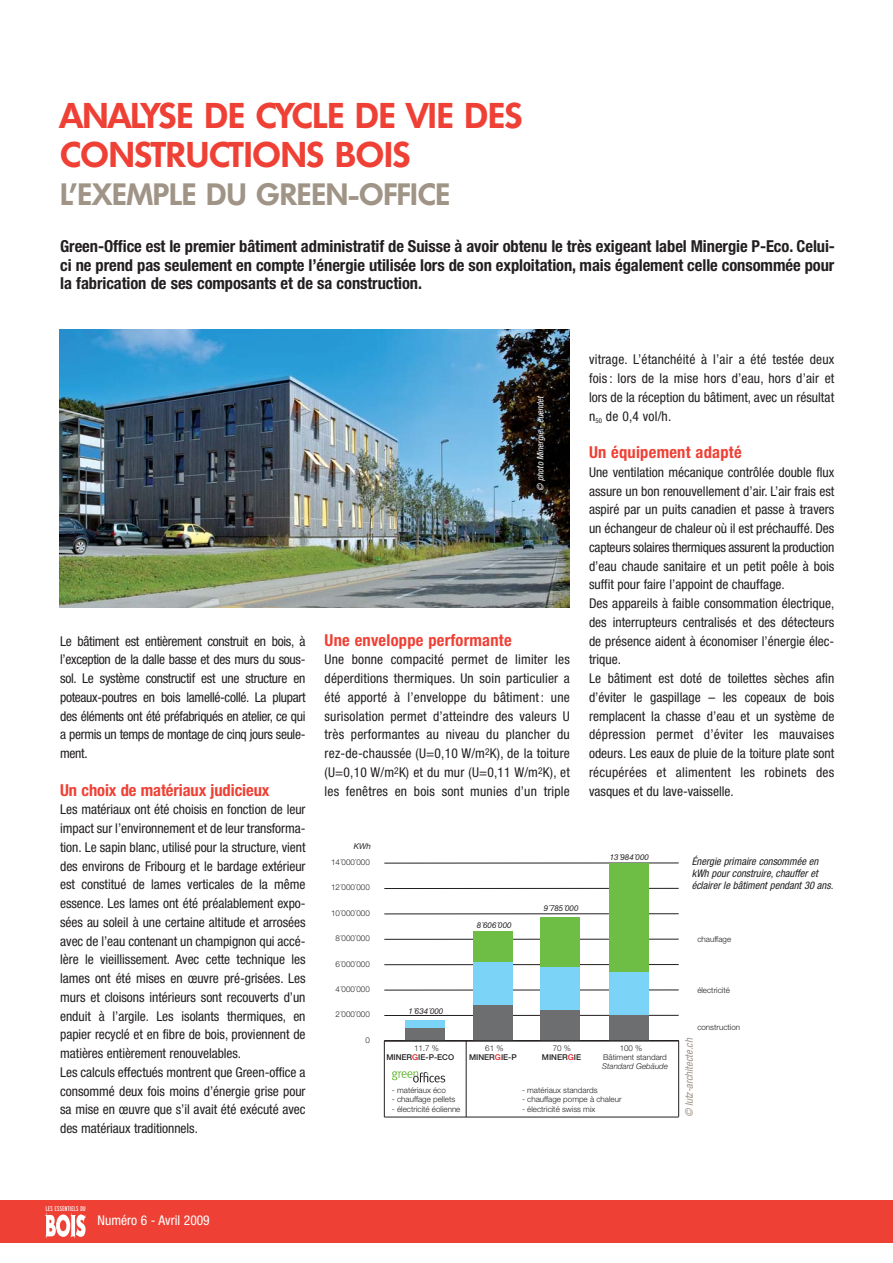
<style>
.page{position:relative;width:893px;height:1263px;background:#fff}
.page>*{position:absolute;margin:0;border:0;box-sizing:border-box;transform-origin:0 0}
.t1{font:600 34.8px/38.8px "Limerick";color:#ef4035}
.t2{font:600 30px "Limerick";color:#9f9486}
.t3{font:700 condensed 16.5px/18.8px "Helvetica Neue";letter-spacing:-.005em;color:#231f20;text-align:justify}
.t4{font:700 condensed 16.5px "Helvetica Neue";letter-spacing:.015em;color:#ef4035}
.t5{font:700 condensed 16.5px "Helvetica Neue";letter-spacing:-.005em;color:#ef4035}
.t6{font:condensed 13.5px/18.8px "Helvetica Neue";letter-spacing:-.005em;color:#231f20;text-align:justify}
.t7{font:condensed 13.5px "Helvetica Neue";color:#fff}
.t8{font:italic condensed 10.5px/12px "Helvetica Neue";color:#231f20}
.t9{font:italic condensed 10.5px "Helvetica Neue";color:#9f9486}
.t10{font:italic condensed 9px "Helvetica Neue";color:#fff}
.t11{font:300 7.95px "Helvetica Neue";color:#231f20}
.t12{font:italic 7.95px "Helvetica Neue";color:#231f20}
.t13{font:500 7.95px "Helvetica Neue";color:#231f20}
.t14{font:italic 300 7.95px "Helvetica Neue";color:#231f20}
.t15{font:6px "Roadway";letter-spacing:.05em;color:#fff;scale:.95 1}
.s1{color:#ed1c24}
</style>
<div class="page">
<div style="left:0;top:1200px;width:893px;height:42px;background:#ef4035"></div>
<svg style="left:45px;top:1213px;width:41px;height:25px"></svg>
<img style="left:59px;top:329px;width:510px;height:278px">
<svg style="left:392px;top:1071px;width:53px;height:11px"></svg>
<hr style="left:384px;top:1015px;width:294px;height:1px;background:#231f20">
<hr style="left:384px;top:990px;width:294px;height:1px;background:#231f20">
<hr style="left:384px;top:964px;width:294px;height:1px;background:#231f20">
<hr style="left:384px;top:939px;width:294px;height:1px;background:#231f20">
<hr style="left:384px;top:913px;width:294px;height:1px;background:#231f20">
<hr style="left:384px;top:888px;width:294px;height:1px;background:#231f20">
<hr style="left:384px;top:863px;width:294px;height:1px;background:#231f20">
<div style="left:473px;top:932px;width:40px;height:30px;background:#6ebd44"></div>
<div style="left:540px;top:917px;width:40px;height:50px;background:#6ebd44"></div>
<div style="left:608px;top:863px;width:40px;height:109px;background:#6ebd44"></div>
<div style="left:405px;top:1020px;width:40px;height:9px;background:#7bd3f7"></div>
<div style="left:473px;top:962px;width:40px;height:43px;background:#7bd3f7"></div>
<div style="left:540px;top:967px;width:40px;height:43px;background:#7bd3f7"></div>
<div style="left:608px;top:972px;width:40px;height:43px;background:#7bd3f7"></div>
<div style="left:405px;top:1029px;width:40px;height:12px;background:#6d6e70"></div>
<div style="left:473px;top:1005px;width:40px;height:36px;background:#6d6e70"></div>
<div style="left:540px;top:1010px;width:40px;height:31px;background:#6d6e70"></div>
<div style="left:608px;top:1015px;width:40px;height:26px;background:#6d6e70"></div>
<hr style="left:466px;top:1041px;width:1px;height:76px;background:#231f20">
<hr style="left:384px;top:1041px;width:1px;height:76px;background:#231f20">
<hr style="left:678px;top:1041px;width:1px;height:76px;background:#231f20">
<hr style="left:384px;top:1040px;width:294px;height:1px;background:#231f20">
<hr style="left:384px;top:1117px;width:294px;height:1px;background:#231f20">
<h1 class="t1" style="left:60px;top:98px;width:464px">ANALYSE DE CYCLE DE VIE DES<br>CONSTRUCTIONS BOIS</h1>
<h2 class="t2" style="left:60px;top:181px;width:391px">L’EXEMPLE DU GREEN-OFFICE</h2>
<p class="t3" style="left:60px;top:238px;width:776px">Green-Office est le premier bâtiment administratif de Suisse à avoir obtenu le très exigeant label Minergie P-Eco. Celui&shy;ci ne prend pas seulement en compte l’énergie utilisée lors de son exploitation, mais également celle consommée pour la fabrication de ses composants et de sa construction.</p>
<p class="t6" style="left:60px;top:633px;width:247px">Le bâtiment est entièrement construit en bois, à l’exception de la dalle basse et des murs du sous&shy;sol. Le système constructif est une structure en poteaux-poutres en bois lamellé-collé. La plupart des éléments ont été préfabriqués en atelier, ce qui a permis un temps de montage de cinq jours seule&shy;ment.</p>
<p class="t5" style="left:60px;top:784px;width:211px">Un choix de matériaux judicieux</p>
<p class="t6" style="left:60px;top:801px;width:247px;text-align:left">Les matériaux ont été choisis en fonction de leur impact sur l’environnement et de leur transforma&shy;tion. Le sapin blanc, utilisé pour la structure, vient des environs de Fribourg et le bardage extérieur est constitué de lames verticales de la même essence. Les lames ont été préalablement expo&shy;sées au soleil à une certaine altitude et arrosées avec de l’eau contenant un champignon qui accé&shy;lère le vieillissement. Avec cette technique les lames ont été mises en œuvre pré-grisées. Les murs et cloisons intérieurs sont recouverts d’un enduit à l’argile. Les isolants thermiques, en papier recyclé et en fibre de bois, proviennent de matières entièrement renouvelables.<br>Les calculs effectués montrent que Green-office a consommé deux fois moins d’énergie grise pour sa mise en œuvre que s’il avait été exécuté avec des matériaux traditionnels.</p>
<p class="t10" style="left:537px;top:491px;width:97px;rotate:-90deg">© photo Minerg ie - cuendet</p>
<p class="t4" style="left:325px;top:634px;width:188px">Une enveloppe performante</p>
<p class="t6" style="left:325px;top:651px;width:247px">Une bonne compacité permet de limiter les déperditions thermiques. Un soin particulier a été apporté à l’enveloppe du bâtiment : une surisolation permet d’atteindre des valeurs U très performantes au niveau du plancher du rez-de-chaussée (U=0,10 W/m<sup>2</sup>K), de la toiture (U=0,10 W/m<sup>2</sup>K) et du mur (U=0,11 W/m<sup>2</sup>K), et les fenêtres en bois sont munies d’un triple</p>
<p class="t6" style="left:589px;top:351px;width:247px">vitrage. L’étanchéité à l’air a été testée deux fois : lors de la mise hors d’eau, hors d’air et lors de la réception du bâtiment, avec un résultat n<sub>50</sub> de 0,4 vol/h.</p>
<p class="t4" style="left:589px;top:446px;width:154px">Un équipement adapté</p>
<p class="t6" style="left:589px;top:464px;width:247px;text-align:left">Une ventilation mécanique contrôlée double flux assure un bon renouvellement d’air. L’air frais est aspiré par un puits canadien et passe à travers un échangeur de chaleur où il est préchauffé. Des capteurs solaires thermiques assurent la production d’eau chaude sanitaire et un petit poêle à bois suffit pour faire l’appoint de chauffage.<br>Des appareils à faible consommation électrique, des interrupteurs centralisés et des détecteurs de présence aident à économiser l’énergie élec&shy;trique.<br>Le bâtiment est doté de toilettes sèches afin d’éviter le gaspillage – les copeaux de bois remplacent la chasse d’eau et un système de dépression permet d’éviter les mauvaises odeurs. Les eaux de pluie de la toiture plate sont récupérées et alimentent les robinets des vasques et du lave-vaisselle.</p>
<p class="t12" style="left:354px;top:843px;width:19px">KWh</p>
<p class="t11" style="left:331px;top:859px;width:40px">14´000´000</p>
<p class="t11" style="left:331px;top:885px;width:40px">12´000´000</p>
<p class="t11" style="left:331px;top:910px;width:40px">10´000´000</p>
<p class="t11" style="left:335px;top:935px;width:36px">8´000´000</p>
<p class="t11" style="left:335px;top:961px;width:36px">6´000´000</p>
<p class="t11" style="left:335px;top:986px;width:36px">4´000´000</p>
<p class="t11" style="left:335px;top:1012px;width:36px">2´000´000</p>
<p class="t12" style="left:408px;top:1008px;width:36px">1´634´000</p>
<p class="t12" style="left:477px;top:922px;width:36px">8´606´000</p>
<p class="t12" style="left:544px;top:906px;width:36px">9´785´000</p>
<p class="t12" style="left:610px;top:854px;width:41px">13´984´000</p>
<p class="t8" style="left:691px;top:856px;width:145px">Énergie primaire consommée en kWh pour construire,chauffer et éclairer le bâtiment pendant 30 ans.</p>
<p class="t11" style="left:697px;top:936px;width:35px">chauffage</p>
<p class="t11" style="left:697px;top:988px;width:34px">électricité</p>
<p class="t11" style="left:697px;top:1024px;width:44px">construction</p>
<p class="t11" style="left:365px;top:1037px;width:6px">0</p>
<p class="t11" style="left:414px;top:1045px;width:26px">11.7 %</p>
<p class="t11" style="left:485px;top:1045px;width:20px">61 %</p>
<p class="t11" style="left:553px;top:1045px;width:20px">70 %</p>
<p class="t11" style="left:619px;top:1045px;width:24px">100 %</p>
<p class="t13" style="left:542px;top:1052px;width:41px">MINER<span class="s1">G</span>IE</p>
<p class="t13" style="left:386px;top:1052px;width:69px">MINER<span class="s1">G</span>IE-P-ECO</p>
<p class="t13" style="left:469px;top:1052px;width:49px">MINER<span class="s1">G</span>IE-P</p>
<p class="t11" style="left:603px;top:1054px;width:65px">Bâtiment standard</p>
<p class="t11" style="left:392px;top:1087px;width:55px">- matériaux éco</p>
<p class="t11" style="left:392px;top:1097px;width:65px">- chauffage pellets</p>
<p class="t11" style="left:392px;top:1106px;width:70px">- électricité éolienne</p>
<p class="t14" style="left:602px;top:1061px;width:67px">Standard Gebäude</p>
<p class="t11" style="left:522px;top:1087px;width:77px">- matériaux standards</p>
<p class="t11" style="left:522px;top:1097px;width:101px">- chauffage pompe à chaleur</p>
<p class="t11" style="left:522px;top:1106px;width:75px">- électricité swiss mix</p>
<p class="t9" style="left:685px;top:1117px;width:80px;rotate:-90deg">© lutz-architecte.ch</p>
<p class="t15" style="left:46px;top:1206px;width:43px">LES ESSENTIELS DU</p>
<p class="t7" style="left:98px;top:1215px;width:114px">Numéro 6 - Avril 2009</p>
</div>
